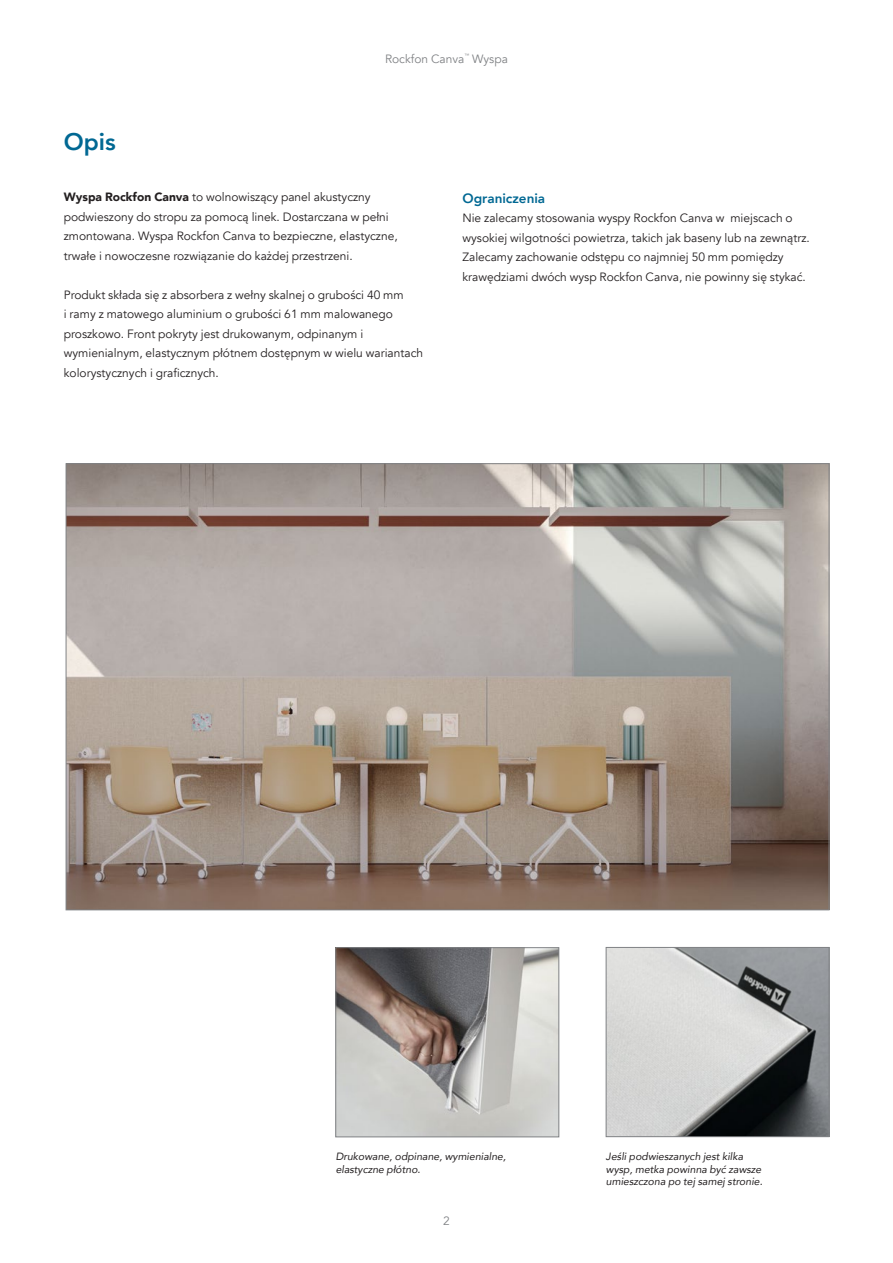
<style>
.page{position:relative;width:893px;height:1263px;background:#fff}
.page>*{position:absolute;margin:0;border:0;box-sizing:border-box;transform-origin:0 0}
.t1{font:800 24px "Avenir";color:#006893}
.t2{font:800 13.5px "Avenir";color:#006893}
.t3{font:12px/19.5px "Avenir";color:#231f20}
.t4{font:12px "Avenir";color:#808285}
.t5{font:italic 10.5px/12.6px "Avenir";color:#231f20}
.t6{font:4.8px "Avenir";color:#808285}
.s1{font-weight:900}
</style>
<div class="page">
<img style="left:608px;top:949px;width:219px;height:186px">
<div style="left:606px;top:947px;width:223px;height:190px;border:1px solid #808285"></div>
<img style="left:68px;top:465px;width:759px;height:443px">
<img style="left:338px;top:949px;width:219px;height:186px">
<div style="left:336px;top:947px;width:223px;height:190px;border:1px solid #808285"></div>
<p class="t4" style="left:385px;top:52px;width:81px">Rockfon Canva</p>
<p class="t6" style="left:464px;top:53px;width:6px">™</p>
<p class="t4" style="left:472px;top:52px;width:37px">Wyspa</p>
<h1 class="t1" style="left:64px;top:123px;width:54px">Opis</h1>
<p class="t3" style="left:64px;top:188px;width:335px"><span class="s1">Wyspa Rockfon Canva</span> to wolnowiszący panel akustyczny podwieszony do stropu za pomocą linek. Dostarczana w pełni zmontowana. Wyspa Rockfon Canva to bezpieczne, elastyczne, trwałe i nowoczesne rozwiązanie do każdej przestrzeni.</p>
<p class="t3" style="left:64px;top:285px;width:361px">Produkt składa się z absorbera z wełny skalnej o grubości 40 mm<br>i ramy z matowego aluminium o grubości 61 mm malowanego proszkowo. Front pokryty jest drukowanym, odpinanym i wymienialnym, elastycznym płótnem dostępnym w wielu wariantach kolorystycznych i graficznych.</p>
<p class="t2" style="left:462px;top:188px;width:84px">Ograniczenia</p>
<p class="t3" style="left:462px;top:209px;width:349px">Nie zalecamy stosowania wyspy Rockfon Canva w miejscach o wysokiej wilgotności powietrza, takich jak baseny lub na zewnątrz.<br>Zalecamy zachowanie odstępu co najmniej 50 mm pomiędzy krawędziami dwóch wysp Rockfon Canva, nie powinny się stykać.</p>
<p class="t5" style="left:336px;top:1150px;width:172px">Drukowane, odpinane, wymienialne, elastyczne płótno.</p>
<p class="t5" style="left:606px;top:1150px;width:158px">Jeśli podwieszanych jest kilka wysp, metka powinna być zawsze umieszczona po tej samej stronie.</p>
<p class="t4" style="left:443px;top:1213px;width:8px">2</p>
</div>
